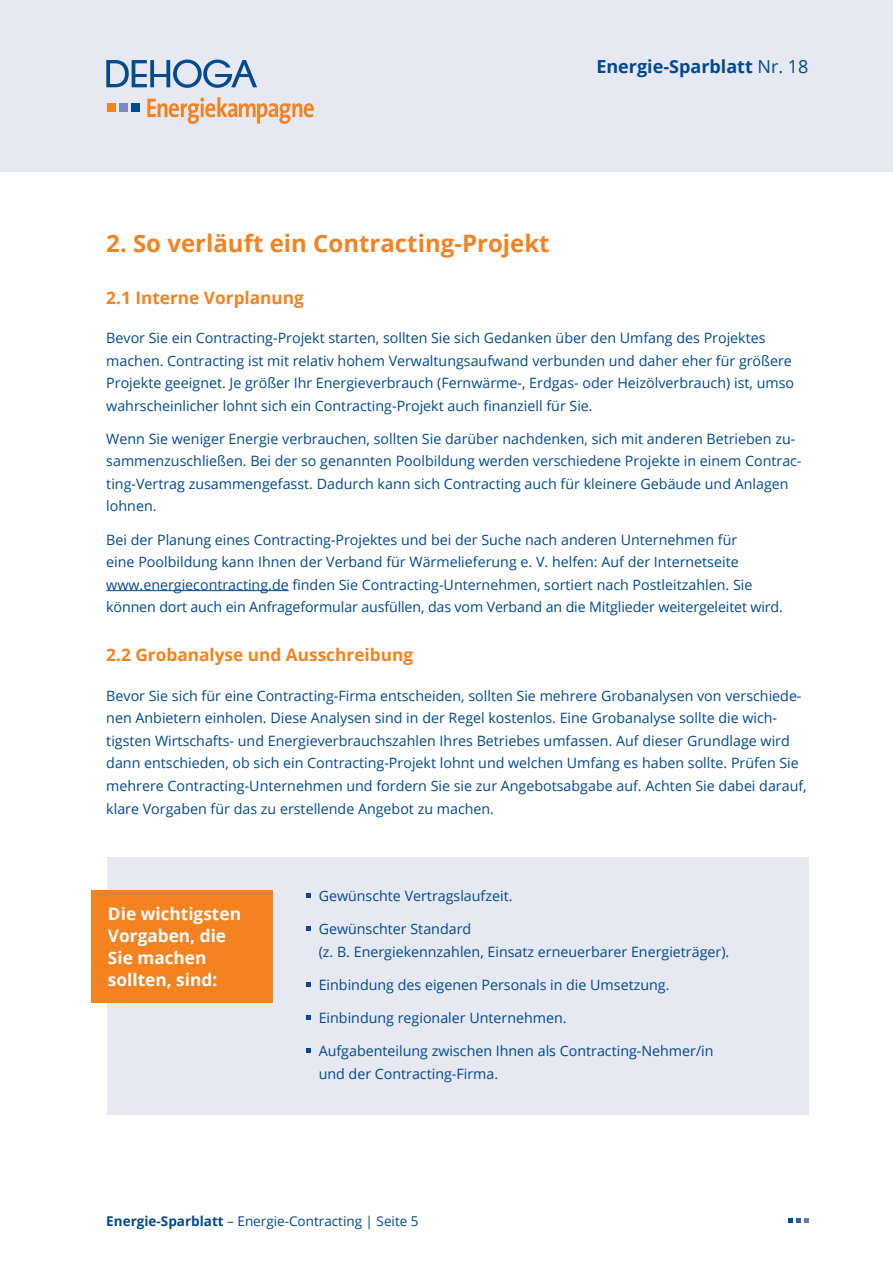
<style>
.page{position:relative;width:893px;height:1263px;background:#fff}
.page>*{position:absolute;margin:0;border:0;box-sizing:border-box;transform-origin:0 0}
.Headline_2{font:700 24px "Open Sans";color:#f58220}
.t1{font:700 18px "Open Sans";color:#014990}
.Headline_3{font:700 17.25px "Open Sans";color:#f58220}
.Headline_3-2{font:700 17.25px/21.8px "Open Sans";color:#fff}
.Fliesstext{font:14.25px/22.5px "Open Sans";color:#014990}
.t2{font:13.5px "Open Sans";color:#014990}
.s1{font-weight:400}
.s2{font-weight:700}
</style>
<div class="page">
<div style="left:0;top:0;width:893px;height:171px;background:#e6e8f2"></div>
<svg style="left:106px;top:60px;width:151px;height:28px"></svg>
<div style="left:132px;top:103px;width:8px;height:8px;background:#014990"></div>
<div style="left:119px;top:103px;width:8px;height:8px;background:#788bbc"></div>
<div style="left:107px;top:103px;width:8px;height:8px;background:#f58220"></div>
<svg style="left:147px;top:97px;width:167px;height:27px"></svg>
<svg style="left:788px;top:1218px;width:20px;height:4px"></svg>
<hr style="left:106px;top:590px;width:183px;height:1px;background:#014990">
<div style="left:107px;top:857px;width:701px;height:257px;background:#e6e8f2"></div>
<svg style="left:306px;top:894px;width:4px;height:4px"></svg>
<svg style="left:306px;top:927px;width:4px;height:4px"></svg>
<svg style="left:306px;top:982px;width:4px;height:5px"></svg>
<svg style="left:306px;top:1016px;width:4px;height:4px"></svg>
<svg style="left:306px;top:1049px;width:4px;height:4px"></svg>
<div style="left:91px;top:890px;width:181px;height:112px;background:#f58220"></div>
<p class="t1" style="left:596px;top:54px;width:214px">Energie-Sparblatt <span class="s1">Nr. 18</span></p>
<p class="Headline_2" style="left:106px;top:227px;width:445px">2. So verläuft ein Contracting-Projekt</p>
<p class="Headline_3" style="left:106px;top:285px;width:199px">2.1 Interne Vorplanung</p>
<p class="Fliesstext" style="left:106px;top:326px;width:689px">Bevor Sie ein Contracting-Projekt starten, sollten Sie sich Gedanken über den Umfang des Projektes machen. Contracting ist mit relativ hohem Verwaltungsaufwand verbunden und daher eher für größere Projekte geeignet. Je größer Ihr Energieverbrauch (Fernwärme-, Erdgas- oder Heizölverbrauch) ist, umso wahrscheinlicher lohnt sich ein Contracting-Projekt auch finanziell für Sie.</p>
<p class="Fliesstext" style="left:106px;top:427px;width:697px">Wenn Sie weniger Energie verbrauchen, sollten Sie darüber nachdenken, sich mit anderen Betrieben zu&shy;sammenzuschließen. Bei der so genannten Poolbildung werden verschiedene Projekte in einem Contrac&shy;ting-Vertrag zusammengefasst. Dadurch kann sich Contracting auch für kleinere Gebäude und Anlagen lohnen.</p>
<p class="Fliesstext" style="left:106px;top:528px;width:678px">Bei der Planung eines Contracting-Projektes und bei der Suche nach anderen Unternehmen für<br>eine Poolbildung kann Ihnen der Verband für Wärmelieferung e. V. helfen: Auf der Internetseite www.energiecontracting.de finden Sie Contracting-Unternehmen, sortiert nach Postleitzahlen. Sie können dort auch ein Anfrageformular ausfüllen, das vom Verband an die Mitglieder weitergeleitet wird.</p>
<p class="Headline_3" style="left:106px;top:643px;width:308px">2.2 Grobanalyse und Ausschreibung</p>
<p class="Fliesstext" style="left:106px;top:684px;width:702px">Bevor Sie sich für eine Contracting-Firma entscheiden, sollten Sie mehrere Grobanalysen von verschiede&shy;nen Anbietern einholen. Diese Analysen sind in der Regel kostenlos. Eine Grobanalyse sollte die wich&shy;tigsten Wirtschafts- und Energieverbrauchszahlen Ihres Betriebes umfassen. Auf dieser Grundlage wird dann entschieden, ob sich ein Contracting-Projekt lohnt und welchen Umfang es haben sollte. Prüfen Sie mehrere Contracting-Unternehmen und fordern Sie sie zur Angebotsabgabe auf. Achten Sie dabei darauf, klare Vorgaben für das zu erstellende Angebot zu machen.</p>
<p class="Headline_3-2" style="left:108px;top:903px;width:135px">Die wichtigsten<br>Vorgaben, die<br>Sie machen sollten, sind:</p>
<p class="Fliesstext" style="left:319px;top:884px;width:195px">Gewünschte Vertragslaufzeit.</p>
<p class="Fliesstext" style="left:319px;top:917px;width:412px">Gewünschter Standard<br>(z. B. Energiekennzahlen, Einsatz erneuerbarer Energieträger).</p>
<p class="Fliesstext" style="left:319px;top:973px;width:352px">Einbindung des eigenen Personals in die Umsetzung.</p>
<p class="Fliesstext" style="left:319px;top:1006px;width:249px">Einbindung regionaler Unternehmen.</p>
<p class="Fliesstext" style="left:319px;top:1039px;width:396px">Aufgabenteilung zwischen Ihnen als Contracting-Nehmer/in und der Contracting-Firma.</p>
<p class="t2" style="left:106px;top:1211px;width:314px"><span class="s2">Energie-Sparblatt</span> – Energie-Contracting | Seite 5</p>
</div>
